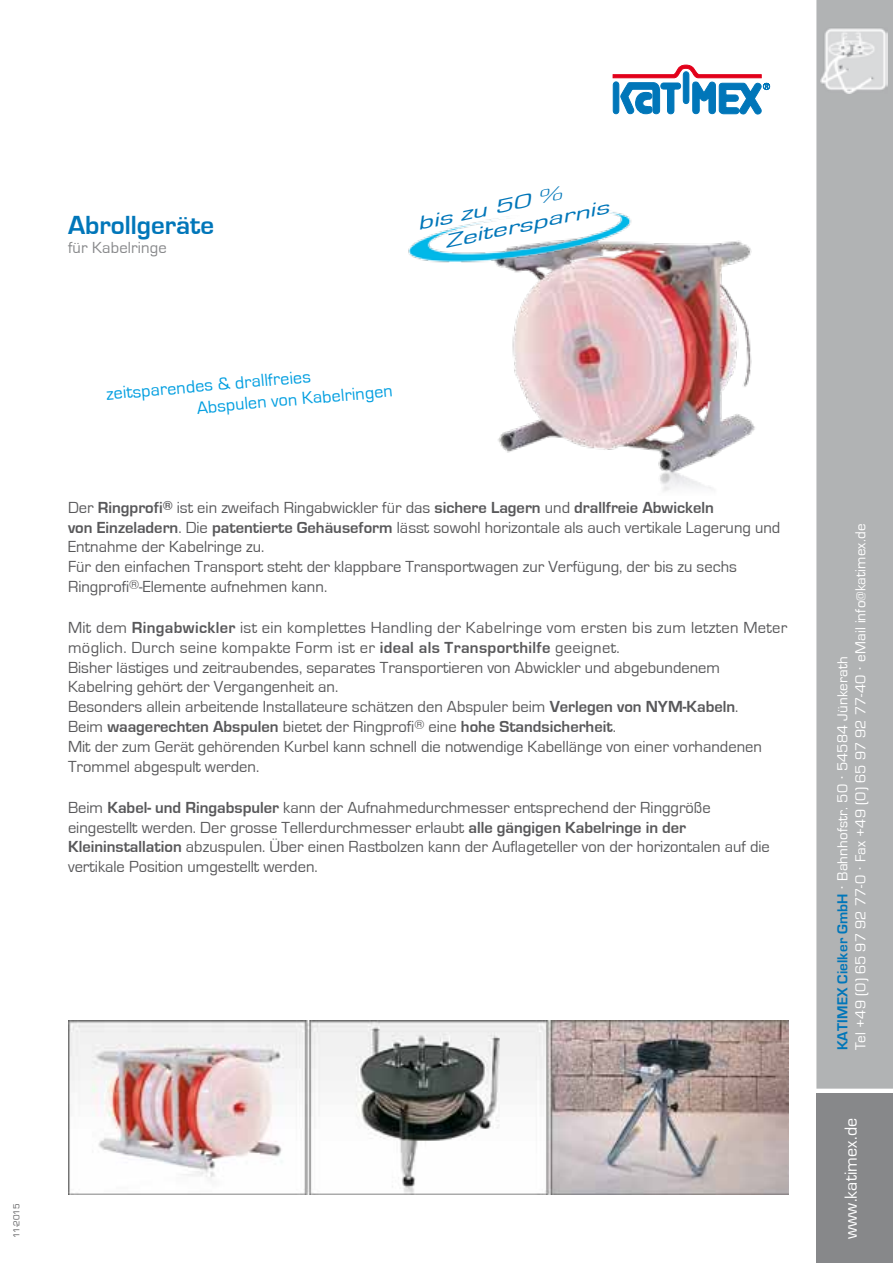
<style>
.page{position:relative;width:893px;height:1263px;background:#fff}
.page>*{position:absolute;margin:0;border:0;box-sizing:border-box;transform-origin:0 0}
.t1{font:700 27px "Eurostile";color:#0076b9}
.t2{font:italic 19.5px/23.4px "Eurostile";color:#0076b9;scale:1.55 1}
.t3{font:18px/21.6px "Eurostile";color:#009ee0}
.t4{font:18px "Eurostile";letter-spacing:.01em;color:#fff}
.t5{font:16.5px/19.8px "Eurostile";color:#58585a}
.t6{font:16.5px "Eurostile";letter-spacing:.01em;color:#87888a}
.t7{font:15px/18px "Eurostile";letter-spacing:.01em;color:#fff}
.t8{font:9px "Eurostile";color:#58585a}
.s1{font-weight:700}
.s2{font-weight:700;color:#0076b9}
.s3{font-family:"Arial"}
</style>
<div class="page">
<div style="left:816px;top:1093px;width:77px;height:170px;background:#87888a"></div>
<div style="left:816px;top:0;width:77px;height:1089px;background:#b1b3b4"></div>
<svg style="left:612px;top:64px;width:158px;height:51px"></svg>
<img style="left:68px;top:1020px;width:721px;height:174px">
<img style="left:498px;top:240px;width:257px;height:251px">
<img style="left:408px;top:212px;width:234px;height:61px">
<img style="left:820px;top:28px;width:67px;height:66px">
<h1 class="t1" style="left:68px;top:210px;width:148px">Abrollgeräte</h1>
<p class="t6" style="left:68px;top:239px;width:100px">für Kabelringe</p>
<p class="t2" style="left:437px;top:208px;width:110px;text-indent:-23px;rotate:-12deg">bis zu 50 %<br>Zeitersparnis</p>
<p class="t3" style="left:194px;top:376px;width:198px;text-indent:-89px;rotate:-5deg">zeitsparendes &amp; drallfreies<br>Abspulen von Kabelringen</p>
<p class="t5" style="left:68px;top:498px;width:714px">Der <span class="s1">Ringprofi</span><sup>®</sup> ist ein zweifach Ringabwickler für das <span class="s1">sichere Lagern</span> und <span class="s1">drallfreie Abwickeln<br>von Einzeladern</span>. Die <span class="s1">patentierte Gehäuseform</span> lässt sowohl horizontale als auch vertikale Lagerung und Entnahme der Kabelringe zu.<br>Für den einfachen Transport steht der klappbare Transportwagen zur Verfügung, der bis zu sechs Ringprofi<sup>®</sup>-Elemente aufnehmen kann.</p>
<p class="t5" style="left:68px;top:618px;width:721px">Mit dem <span class="s1">Ringabwickler</span> ist ein komplettes Handling der Kabelringe vom ersten bis zum letzten Meter möglich. Durch seine kompakte Form ist er <span class="s1">ideal als Transporthilfe</span> geeignet.<br>Bisher lästiges und zeitraubendes, separates Transportieren von Abwickler und abgebundenem Kabelring gehört der Vergangenheit an.<br>Besonders allein arbeitende Installateure schätzen den Abspuler beim <span class="s1">Verlegen von NYM-Kabeln</span>.<br>Beim <span class="s1">waagerechten Abspulen</span> bietet der Ringprofi<sup>®</sup> eine <span class="s1">hohe Standsicherheit</span>.<br>Mit der zum Gerät gehörenden Kurbel kann schnell die notwendige Kabellänge von einer vorhandenen Trommel abgespult werden.</p>
<p class="t5" style="left:68px;top:798px;width:703px">Beim <span class="s1">Kabel- und Ringabspuler</span> kann der Aufnahmedurchmesser entsprechend der Ringgröße eingestellt werden. Der grosse Tellerdurchmesser erlaubt <span class="s1">alle gängigen Kabelringe in der Kleininstallation</span> abzuspulen. Über einen Rastbolzen kann der Auflageteller von der horizontalen auf die vertikale Position umgestellt werden.</p>
<p class="t8" style="left:12px;top:1238px;width:37px;rotate:-90deg">11-2015</p>
<p class="t7" style="left:834px;top:1050px;width:528px;rotate:-90deg"><span class="s2">KATIMEX Cielker GmbH</span> <span class="s3">·</span> Bahnhofstr. 50 <span class="s3">·</span> 54584 Jünkerath<br>Tel +49 (0) 65 97 92 77-0 <span class="s3">·</span> Fax +49 (0) 65 97 92 77-40 <span class="s3">·</span> eMail info@katimex.de</p>
<p class="t4" style="left:841px;top:1239px;width:123px;rotate:-90deg">www.katimex.de</p>
</div>
